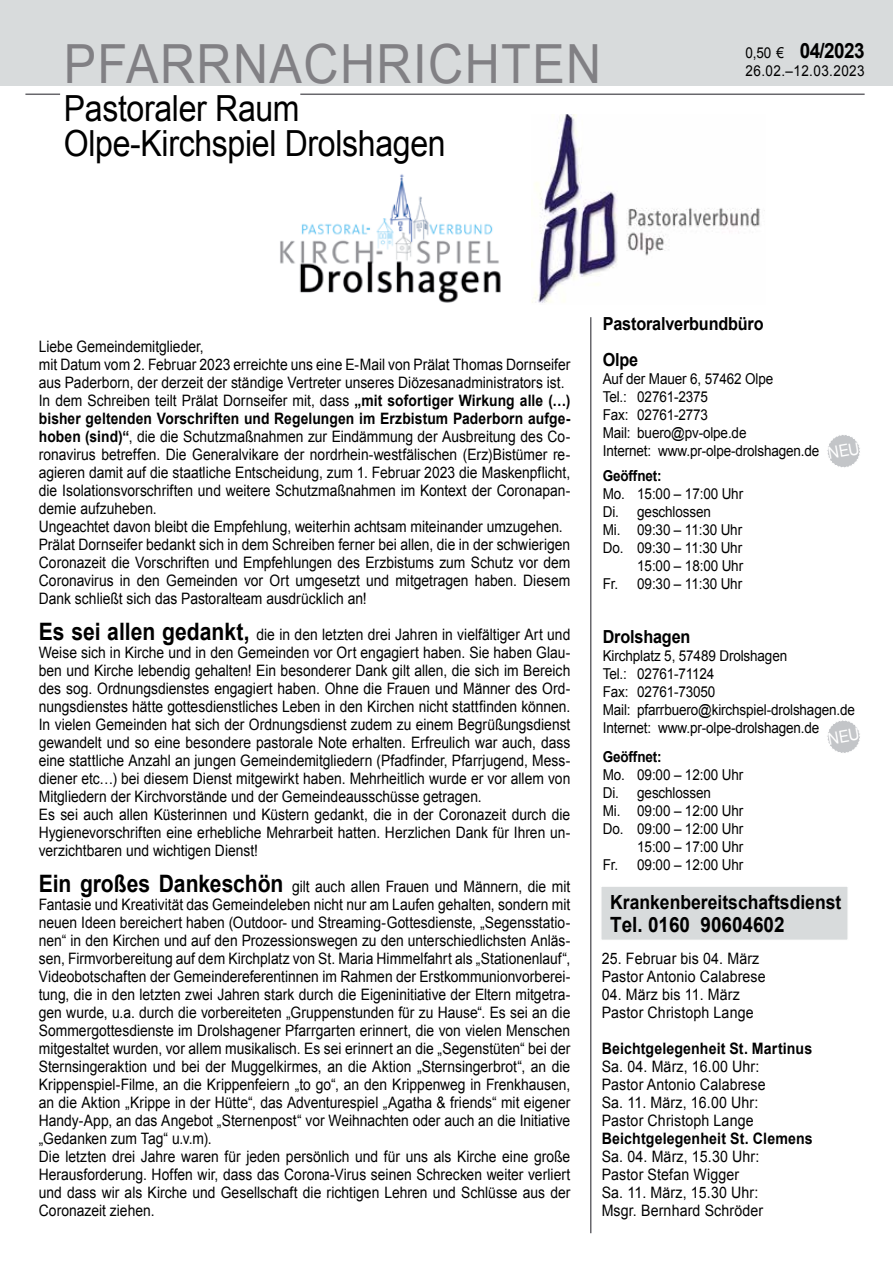
<style>
.page{position:relative;width:893px;height:1263px;background:#fff}
.page>*{position:absolute;margin:0;border:0;box-sizing:border-box;transform-origin:0 0}
.t1{font:54px "Arial";letter-spacing:.03em;color:#818084;scale:.9 1}
.t2{font:36px/34.5px "Arial";letter-spacing:-.01em;color:#000;scale:.89 1}
.t3{font:700 21px "Arial";color:#000;scale:.9 1}
.t4{font:700 19.5px "Arial";color:#000;scale:.9 1}
.t5{font:700 18px/36px "Arial";letter-spacing:-.01em;color:#000;scale:.9 1}
.t6{font:15.75px/18px "Arial";color:#000;scale:.88 1}
.t7{font:15.75px/18px "Arial";color:#000;scale:.9 1}
.t8{font:700 15.75px "Arial";letter-spacing:.01em;color:#000;scale:.9 1}
.t9{font:15px/18px "Arial";letter-spacing:-.01em;color:#000;scale:.9 1}
.t10{font:700 15px "Arial";letter-spacing:-.01em;color:#000;scale:.9 1}
.t11{font:15px "Arial";letter-spacing:.03em;color:#000;scale:.9 1}
.s1{font-weight:400;font-size:15px}
.s2{font-weight:700}
.s3{font-weight:700;font-size:24px}
</style>
<div class="page">
<img style="left:280px;top:174px;width:221px;height:129px">
<img style="left:532px;top:115px;width:233px;height:188px">
<div style="left:0;top:0;width:893px;height:85px;background:#d8dbdc"></div>
<hr style="left:300px;top:94px;width:565px;height:1px;background:#68676c">
<hr style="left:590px;top:317px;width:1px;height:916px;background:#68676c">
<hr style="left:25px;top:94px;width:35px;height:1px;background:#68676c">
<div style="left:600px;top:885px;width:249px;height:56px;background:#d8dbdc;border:1px solid #fff"></div>
<svg style="left:827px;top:435px;width:33px;height:33px"></svg>
<svg style="left:827px;top:720px;width:33px;height:33px"></svg>
<h1 class="t1" style="left:64px;top:28px;width:599px">PFARRNACHRICHTEN</h1>
<h2 class="t2" style="left:64px;top:92px;width:431px">Pastoraler Raum<br>Olpe-Kirchspiel Drolshagen</h2>
<h3 class="t3" style="left:746px;top:36px;width:134px"><span class="s1">0,50 €</span> 04/2023</h3>
<p class="t11" style="left:746px;top:61px;width:134px">26.02.–12.03.2023</p>
<p class="t6" style="left:39px;top:337px;width:605px">Liebe Gemeindemitglieder,<br>mit Datum vom 2. Februar 2023 erreichte uns eine E-Mail von Prälat Thomas Dornseifer aus Paderborn, der derzeit der ständige Vertreter unseres Diözesanadministrators ist.<br>In dem Schreiben teilt Prälat Dornseifer mit, dass <span class="s2">„mit sofortiger Wirkung alle (…) bisher geltenden Vorschriften und Regelungen im Erzbistum Paderborn aufge&shy;hoben (sind)“</span>, die die Schutzmaßnahmen zur Eindämmung der Ausbreitung des Co&shy;ronavirus betreffen. Die Generalvikare der nordrhein-westfälischen (Erz)Bistümer re&shy;agieren damit auf die staatliche Entscheidung, zum 1. Februar 2023 die Maskenpflicht, die Isolationsvorschriften und weitere Schutzmaßnahmen im Kontext der Coronapan&shy;demie aufzuheben.<br>Ungeachtet davon bleibt die Empfehlung, weiterhin achtsam miteinander umzugehen.<br>Prälat Dornseifer bedankt sich in dem Schreiben ferner bei allen, die in der schwierigen Coronazeit die Vorschriften und Empfehlungen des Erzbistums zum Schutz vor dem Coronavirus in den Gemeinden vor Ort umgesetzt und mitgetragen haben. Diesem Dank schließt sich das Pastoralteam ausdrücklich an!</p>
<p class="t6" style="left:39px;top:625px;width:606px"><span class="s3">Es sei allen gedankt,</span> die in den letzten drei Jahren in vielfältiger Art und Weise sich in Kirche und in den Gemeinden vor Ort engagiert haben. Sie haben Glau&shy;ben und Kirche lebendig gehalten! Ein besonderer Dank gilt allen, die sich im Bereich des sog. Ordnungsdienstes engagiert haben. Ohne die Frauen und Männer des Ord&shy;nungsdienstes hätte gottesdienstliches Leben in den Kirchen nicht stattfinden können.<br>In vielen Gemeinden hat sich der Ordnungsdienst zudem zu einem Begrüßungsdienst gewandelt und so eine besondere pastorale Note erhalten. Erfreulich war auch, dass eine stattliche Anzahl an jungen Gemeindemitgliedern (Pfadfinder, Pfarrjugend, Mess&shy;diener etc…) bei diesem Dienst mitgewirkt haben. Mehrheitlich wurde er vor allem von Mitgliedern der Kirchvorstände und der Gemeindeausschüsse getragen.<br>Es sei auch allen Küsterinnen und Küstern gedankt, die in der Coronazeit durch die Hygienevorschriften eine erhebliche Mehrarbeit hatten. Herzlichen Dank für Ihren un&shy;verzichtbaren und wichtigen Dienst!</p>
<p class="t6" style="left:39px;top:877px;width:606px"><span class="s3">Ein großes Dankeschön</span> gilt auch allen Frauen und Männern, die mit Fantasie und Kreativität das Gemeindeleben nicht nur am Laufen gehalten, sondern mit neuen Ideen bereichert haben (Outdoor- und Streaming-Gottesdienste, „Segensstatio&shy;nen“ in den Kirchen und auf den Prozessionswegen zu den unterschiedlichsten Anläs&shy;sen, Firmvorbereitung auf dem Kirchplatz von St. Maria Himmelfahrt als „Stationenlauf“, Videobotschaften der Gemeindereferentinnen im Rahmen der Erstkommunionvorberei&shy;tung, die in den letzten zwei Jahren stark durch die Eigeninitiative der Eltern mitgetra&shy;gen wurde, u.a. durch die vorbereiteten „Gruppenstunden für zu Hause“. Es sei an die Sommergottesdienste im Drolshagener Pfarrgarten erinnert, die von vielen Menschen mitgestaltet wurden, vor allem musikalisch. Es sei erinnert an die „Segenstüten“ bei der Sternsingeraktion und bei der Muggelkirmes, an die Aktion „Sternsingerbrot“, an die Krippenspiel-Filme, an die Krippenfeiern „to go“, an den Krippenweg in Frenkhausen, an die Aktion „Krippe in der Hütte“, das Adventurespiel „Agatha &amp; friends“ mit eigener Handy-App, an das Angebot „Sternenpost“ vor Weihnachten oder auch an die Initiative „Gedanken zum Tag“ u.v.m).<br>Die letzten drei Jahre waren für jeden persönlich und für uns als Kirche eine große Herausforderung. Hoffen wir, dass das Corona-Virus seinen Schrecken weiter verliert und dass wir als Kirche und Gesellschaft die richtigen Lehren und Schlüsse aus der Coronazeit ziehen.</p>
<p class="t5" style="left:603px;top:306px;width:180px">Pastoralverbundbüro<br>Olpe</p>
<p class="t9" style="left:603px;top:370px;width:242px">Auf der Mauer 6, 57462 Olpe<br>Tel.: 02761-2375<br>Fax: 02761-2773<br>Mail: buero@pv-olpe.de<br>Internet: www.pr-olpe-drolshagen.de</p>
<p class="t10" style="left:603px;top:466px;width:67px">Geöffnet:</p>
<p class="t9" style="left:603px;top:485px;width:158px">Mo. 15:00 – 17:00 Uhr</p>
<p class="t9" style="left:603px;top:503px;width:122px">Di. geschlossen</p>
<p class="t9" style="left:603px;top:521px;width:156px">Mi. 09:30 – 11:30 Uhr</p>
<p class="t9" style="left:603px;top:539px;width:156px">Do. 09:30 – 11:30 Uhr</p>
<p class="t9" style="left:637px;top:557px;width:119px">15:00 – 18:00 Uhr</p>
<p class="t9" style="left:603px;top:575px;width:156px">Fr. 09:30 – 11:30 Uhr</p>
<p class="t5" style="left:603px;top:620px;width:99px">Drolshagen</p>
<p class="t9" style="left:603px;top:647px;width:282px">Kirchplatz 5, 57489 Drolshagen<br>Tel.: 02761-71124<br>Fax: 02761-73050<br>Mail: pfarrbuero@kirchspiel-drolshagen.de<br>Internet: www.pr-olpe-drolshagen.de</p>
<p class="t10" style="left:603px;top:747px;width:67px">Geöffnet:</p>
<p class="t9" style="left:603px;top:766px;width:158px">Mo. 09:00 – 12:00 Uhr</p>
<p class="t9" style="left:603px;top:784px;width:122px">Di. geschlossen</p>
<p class="t9" style="left:603px;top:802px;width:158px">Mi. 09:00 – 12:00 Uhr</p>
<p class="t9" style="left:603px;top:820px;width:158px">Do. 09:00 – 12:00 Uhr</p>
<p class="t9" style="left:637px;top:838px;width:119px">15:00 – 17:00 Uhr</p>
<p class="t9" style="left:603px;top:856px;width:158px">Fr. 09:00 – 12:00 Uhr</p>
<p class="t4" style="left:610px;top:889px;width:258px">Krankenbereitschaftsdienst</p>
<h3 class="t3" style="left:610px;top:910px;width:195px">Tel. 0160 90604602</h3>
<p class="t7" style="left:602px;top:950px;width:184px">25. Februar bis 04. März<br>Pastor Antonio Calabrese</p>
<p class="t7" style="left:602px;top:986px;width:170px">04. März bis 11. März<br>Pastor Christoph Lange</p>
<p class="t8" style="left:602px;top:1038px;width:235px">Beichtgelegenheit St. Martinus</p>
<p class="t7" style="left:602px;top:1058px;width:184px">Sa. 04. März, 16.00 Uhr:<br>Pastor Antonio Calabrese<br>Sa. 11. März, 16.00 Uhr:<br>Pastor Christoph Lange</p>
<p class="t8" style="left:602px;top:1128px;width:236px">Beichtgelegenheit St. Clemens</p>
<p class="t7" style="left:602px;top:1148px;width:181px">Sa. 04. März, 15.30 Uhr:<br>Pastor Stefan Wigger<br>Sa. 11. März, 15.30 Uhr:<br>Msgr. Bernhard Schröder</p>
</div>
